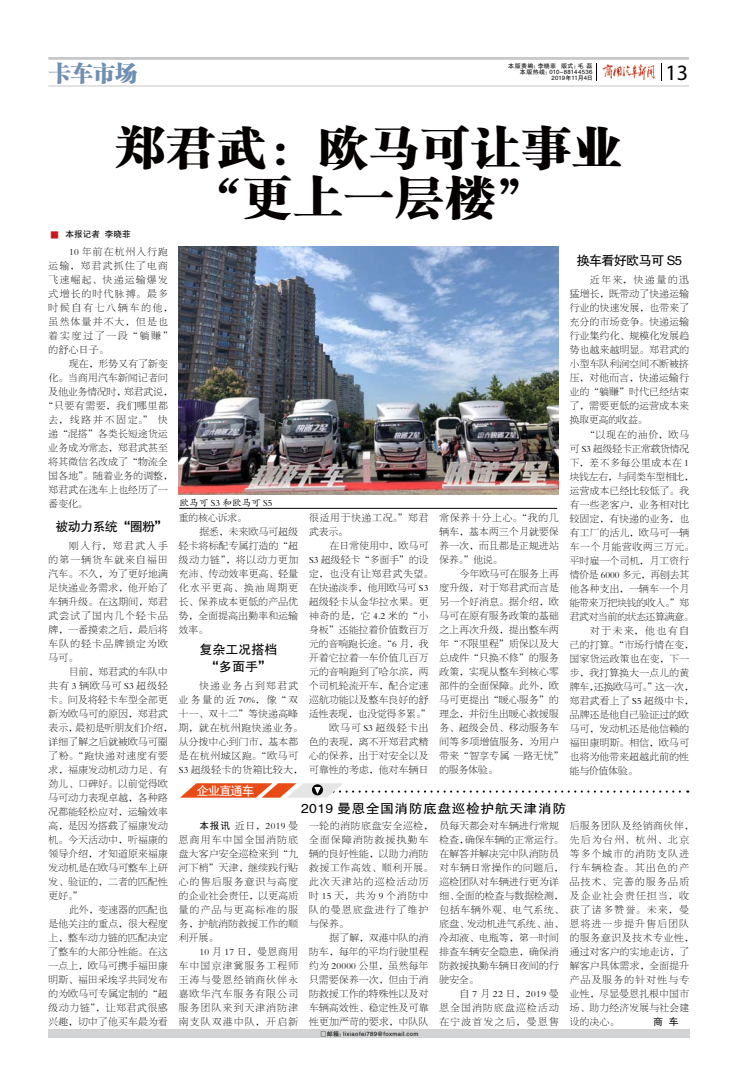
<style>
.page{position:relative;width:738px;height:1078px;background:#fff}
.page>*{position:absolute;margin:0;border:0;box-sizing:border-box;transform-origin:0 0}
.t1{font:46px/50px "FZCSJW GB1 0";letter-spacing:.03em;color:#040000;text-align:center;scale:1.07 1}
.t2{font:30px "Myriad Pro";color:#000}
.t3{font:22px "FZCSJW GB1 0";color:#6e8fb2}
.t4{font:22px "Myriad Pro";color:#000}
.t5{font:13px/16.6px "FZHTJW GB1 0";color:#000;text-align:center}
.t6{font:13px "FZHTJW GB1 0";letter-spacing:.03em;color:#000;scale:1.07 1}
.t7{font:13px "FZHTJW GB1 0";letter-spacing:-.05em;color:#000}
.t8{font:12.2px "FZHTJW GB1 0";letter-spacing:-.1em;color:#fff}
.t9{font:9.6px/14px "FZBSJW GB1 0";letter-spacing:.04em;color:#000;text-align:justify}
.t10{font:9.6px/14px "FZBSJW GB1 0";letter-spacing:.14em;color:#000}
.t11{font:9.6px/14px "FZBSJW GB1 0";letter-spacing:.1em;color:#000}
.t12{font:9.6px/14px "FZBSJW GB1 0";letter-spacing:.125em;color:#000}
.t13{font:9.6px/14px "FZBSJW GB1 0";letter-spacing:.15em;color:#000}
.t14{font:9.6px "FZBSJW GB1 0";letter-spacing:.01em;color:#000}
.t15{font:9.6px "FZBSJW GB1 0";letter-spacing:.015em;color:#000}
.t16{font:9.6px "FZBSJW GB1 0";letter-spacing:-.01em;color:#000}
.t17{font:9.6px "FZBSJW GB1 0";letter-spacing:.09em;color:#000}
.t18{font:9.6px "FZBSJW GB1 0";color:#000}
.t19{font:9.6px "FZBSJW GB1 0";letter-spacing:-.005em;color:#000}
.t20{font:9.6px "FZBSJW GB1 0";letter-spacing:.075em;color:#000}
.t21{font:9.6px "FZBSJW GB1 0";letter-spacing:.155em;color:#000}
.t22{font:9.6px "FZKTJW GB1 0";color:#040000}
.t23{font:9.6px "FZBSJW GB1 0";letter-spacing:.12em;color:#000}
.t24{font:9.6px "FZBSJW GB1 0";letter-spacing:.18em;color:#000}
.t25{font:9.6px "Sim Hei";color:#000}
.t26{font:8.6px "FZHTJW GB1 0";color:#000}
.t27{font:6px/6px "FZHTJW GB1 0";letter-spacing:.055em;color:#000;text-align:right}
.t28{font:6px "FZHTJW GB1 0";letter-spacing:-.005em;color:#000}
.s1{font-size:9px;color:#ca171d}
.s2{font-family:"Sim Hei"}
</style>
<div class="page">
<div style="left:48px;top:1029px;width:641px;height:8px;background:#d2d3d4"></div>
<hr style="left:48px;top:86px;width:640px;height:1px;background:#c7c8ca">
<svg style="left:661px;top:64px;width:1px;height:17px"></svg>
<img style="left:602px;top:64px;width:53px;height:16px">
<hr style="left:48px;top:57px;width:640px;height:3px;background:#c7c8ca">
<hr style="left:179px;top:508px;width:377px;height:1px;background:#000">
<svg style="left:181px;top:783px;width:506px;height:14px"></svg>
<img style="left:179px;top:246px;width:379px;height:248px">
<h3 class="t3" style="left:49px;top:60px;width:89px">卡车市场</h3>
<p class="t27" style="left:508px;top:63px;width:86px">本版责编：李晓菲 版式：毛 磊本版热线：010-88144536</p>
<p class="t28" style="left:551px;top:75px;width:43px">2019年11月4日</p>
<h2 class="t2" style="left:659px;top:51px;width:32px">03</h2>
<h3 class="t4" style="left:665px;top:59px;width:24px">13</h3>
<h1 class="t1" style="left:116px;top:124px;width:474px">郑君武：欧马可让事业“更上一层楼”</h1>
<p class="t13" style="left:49px;top:244px;width:125px;text-indent:20px">10 年前在杭州入行跑运输，郑君武抓住了电商飞速崛起、快递运输爆发式增长的时代脉搏。最多时候自有七八辆车的他，虽然体量并不大，但是也着实度过了一段“躺赚”的舒心日子。</p>
<p class="t9" style="left:69px;top:356px;width:100px">现在，形势又有了新变</p>
<p class="t9" style="left:49px;top:370px;width:121px">化。当商用汽车新闻记者问</p>
<p class="t14" style="left:49px;top:386px;width:125px">及他业务情况时，郑君武说，</p>
<p class="t17" style="left:44px;top:400px;width:125px">“只要有需要，我们哪里都</p>
<p class="t9" style="left:49px;top:412px;width:121px">去，线路并不固定。” 快</p>
<p class="t9" style="left:49px;top:426px;width:121px">递“混搭”各类长短途货运</p>
<p class="t9" style="left:49px;top:440px;width:121px">业务成为常态，郑君武甚至</p>
<p class="t9" style="left:49px;top:454px;width:121px">将其微信名改成了“物流全</p>
<p class="t9" style="left:49px;top:468px;width:125px">国各地”。随着业务的调整，</p>
<p class="t9" style="left:49px;top:482px;width:121px">郑君武在选车上也经历了一</p>
<p class="t9" style="left:49px;top:496px;width:40px">番变化。</p>
<h3 class="t5" style="left:55px;top:518px;width:113px">被动力系统“圈粉”</h3>
<p class="t9" style="left:49px;top:539px;width:121px;text-indent:20px">刚入行，郑君武入手的第一辆货车就来自福田汽车。不久，为了更好地满足快递业务需求，他开始了车辆升级。在这期间，郑君武尝试了国内几个轻卡品牌，一番摸索之后，最后将车队的轻卡品牌锁定为欧马可。</p>
<p class="t9" style="left:49px;top:665px;width:125px;text-align:left;text-indent:20px">目前，郑君武的车队中共有 3 辆欧马可 S3 超级轻卡。问及将轻卡车型全部更新为欧马可的原因，郑君武表示，最初是听朋友们介绍，详细了解之后就被欧马可圈了粉。“跑快递对速度有要求，福康发动机动力足、有劲儿、口碑好。以前觉得欧马可动力表现卓越，各种路况都能轻松应对，运输效率高，是因为搭载了福康发动机。今天活动中，听福康的领导介绍，才知道原来福康发动机是在欧马可整车上研发、验证的，二者的匹配性更好。”</p>
<p class="t9" style="left:49px;top:903px;width:121px;text-indent:20px">此外，变速器的匹配也是他关注的重点，很大程度上，整车动力链的匹配决定了整车的大部分性能。在这一点上，欧马可携手福田康明斯、福田采埃孚共同发布的为欧马可专属定制的“超级动力链”，让郑君武很感兴趣，切中了他买车最为看</p>
<p class="t26" style="left:50px;top:229px;width:82px"><span class="s1">■</span> 本报记者 李晓菲</p>
<h3 class="t7" style="left:576px;top:253px;width:106px">换车看好欧马可 S5</h3>
<p class="t9" style="left:569px;top:273px;width:121px;text-indent:20px">近年来，快递量的迅猛增长，既带动了快递运输行业的快速发展，也带来了充分的市场竞争。快递运输行业集约化、规模化发展趋势也越来越明显。郑君武的小型车队利润空间不断被挤压，对他而言，快递运输行业的“躺赚”时代已经结束了，需要更低的运营成本来换取更高的收益。</p>
<p class="t11" style="left:585px;top:427px;width:105px">“以现在的油价，欧马</p>
<p class="t19" style="left:569px;top:443px;width:121px">可 S3 超级轻卡正常载货情况</p>
<p class="t20" style="left:569px;top:457px;width:121px">下，差不多每公里成本在 1</p>
<p class="t16" style="left:569px;top:471px;width:125px">块钱左右，与同类车型相比，</p>
<p class="t9" style="left:569px;top:483px;width:121px">运营成本已经比较低了。我</p>
<p class="t9" style="left:569px;top:497px;width:121px">有一些老客户，业务相对比</p>
<p class="t9" style="left:569px;top:511px;width:121px">较固定，有快递的业务，也</p>
<p class="t9" style="left:569px;top:525px;width:121px">有工厂的活儿，欧马可一辆</p>
<p class="t17" style="left:569px;top:541px;width:125px">车一个月能营收两三万元。</p>
<p class="t9" style="left:569px;top:553px;width:121px">平时雇一个司机，月工资行</p>
<p class="t18" style="left:569px;top:569px;width:121px">情价是 6000 多元，再刨去其</p>
<p class="t9" style="left:569px;top:581px;width:121px">他各种支出，一辆车一个月</p>
<p class="t16" style="left:569px;top:597px;width:121px">能带来万把块钱的收入。”郑</p>
<p class="t16" style="left:569px;top:611px;width:125px">君武对当前的状态还算满意。</p>
<p class="t24" style="left:589px;top:625px;width:100px">对于未来，他也有自</p>
<p class="t9" style="left:569px;top:637px;width:125px">己的打算。“市场行情在变，</p>
<p class="t9" style="left:569px;top:651px;width:121px">国家货运政策也在变，下一</p>
<p class="t9" style="left:569px;top:665px;width:121px">步，我打算换大一点儿的黄</p>
<p class="t14" style="left:569px;top:681px;width:125px">牌车，还换欧马可。”这一次，</p>
<p class="t9" style="left:569px;top:693px;width:125px">郑君武看上了 S5 超级中卡，</p>
<p class="t9" style="left:569px;top:707px;width:121px">品牌还是他自己验证过的欧</p>
<p class="t9" style="left:569px;top:721px;width:121px">马可，发动机还是他信赖的</p>
<p class="t9" style="left:569px;top:735px;width:121px">福田康明斯。相信，欧马可</p>
<p class="t9" style="left:569px;top:749px;width:121px">也将为他带来超越此前的性</p>
<p class="t9" style="left:569px;top:763px;width:69px">能与价值体验。</p>
<p class="t22" style="left:179px;top:497px;width:94px">欧马可 S3 和欧马可 S5</p>
<p class="t11" style="left:309px;top:511px;width:121px">很适用于快递工况。”郑君武表示。</p>
<p class="t9" style="left:329px;top:539px;width:100px">在日常使用中，欧马可</p>
<p class="t15" style="left:309px;top:554px;width:121px">S3 超级轻卡“多面手”的设</p>
<p class="t11" style="left:309px;top:567px;width:125px">定，也没有让郑君武失望。</p>
<p class="t15" style="left:309px;top:582px;width:121px">在快递淡季，他用欧马可 S3</p>
<p class="t9" style="left:309px;top:595px;width:121px">超级轻卡从金华拉水果。更</p>
<p class="t9" style="left:309px;top:609px;width:121px">神奇的是，它 4.2 米的“小</p>
<p class="t9" style="left:309px;top:623px;width:121px">身板”还能拉着价值数百万</p>
<p class="t15" style="left:309px;top:638px;width:121px">元的音响跑长途。“6 月，我</p>
<p class="t9" style="left:309px;top:651px;width:121px">开着它拉着一车价值几百万</p>
<p class="t9" style="left:309px;top:665px;width:121px">元的音响跑到了哈尔滨，两</p>
<p class="t9" style="left:309px;top:679px;width:121px">个司机轮流开车，配合定速</p>
<p class="t9" style="left:309px;top:693px;width:121px">巡航功能以及整车良好的舒</p>
<p class="t14" style="left:309px;top:708px;width:123px">适性表现，也没觉得多累。”</p>
<p class="t23" style="left:329px;top:722px;width:100px">欧马可 S3 超级轻卡出</p>
<p class="t9" style="left:309px;top:735px;width:121px">色的表现，离不开郑君武精</p>
<p class="t9" style="left:309px;top:749px;width:121px">心的保养，出于对安全以及</p>
<p class="t9" style="left:309px;top:763px;width:121px">可靠性的考虑，他对车辆日</p>
<p class="t9" style="left:179px;top:511px;width:69px">重的核心诉求。</p>
<p class="t9" style="left:199px;top:525px;width:100px">据悉，未来欧马可超级</p>
<p class="t9" style="left:179px;top:539px;width:121px">轻卡将标配专属打造的“超</p>
<p class="t17" style="left:179px;top:554px;width:121px">级动力链”，将以动力更加</p>
<p class="t9" style="left:179px;top:567px;width:121px">充沛、传动效率更高、轻量</p>
<p class="t21" style="left:179px;top:582px;width:121px">化水平更高、换油周期更</p>
<p class="t9" style="left:179px;top:595px;width:121px">长、保养成本更低的产品优</p>
<p class="t9" style="left:179px;top:609px;width:121px">势，全面提高出勤率和运输</p>
<p class="t9" style="left:179px;top:623px;width:30px">效率。</p>
<h3 class="t5" style="left:199px;top:641px;width:80px">复杂工况搭档“多面手”</h3>
<p class="t11" style="left:179px;top:679px;width:125px;text-indent:20px">快递业务占到郑君武业务量的近70%，像“双十一、双十二”等快递高峰期，就在杭州跑快递业务。从分拨中心到门市，基本都是在杭州城区跑。“欧马可<br>S3 超级轻卡的货箱比较大，</p>
<p class="t9" style="left:439px;top:511px;width:121px">常保养十分上心。“我的几辆车，基本两三个月就要保养一次，而且都是正规进站保养。”他说。</p>
<p class="t9" style="left:439px;top:567px;width:125px;text-align:left;text-indent:20px">今年欧马可在服务上再度升级，对于郑君武而言是另一个好消息。据介绍，欧马可在原有服务政策的基础之上再次升级，提出整车两年“不限里程”质保以及大总成件“只换不修”的服务政策，实现从整车到核心零部件的全面保障。此外，欧马可更提出“暖心服务”的理念，并衍生出暖心救援服务、超级会员、移动服务车间等多项增值服务，为用户带来“智享专属 一路无忧”的服务体验。</p>
<p class="t8" style="left:196px;top:783px;width:59px">企业直通车</p>
<p class="t9" style="left:179px;top:819px;width:121px;text-indent:20px"><span class="s2">本报讯</span> 近日，2019 曼恩商用车中国全国消防底盘大客户安全巡检来到“九河下梢”天津，继续践行贴心的售后服务意识与高度的企业社会责任，以更高质量的产品与更高标准的服务，护航消防救援工作的顺利开展。</p>
<p class="t9" style="left:179px;top:945px;width:121px;text-indent:20px">10 月 17 日，曼恩商用车中国京津冀服务工程师王涛与曼恩经销商伙伴永嘉欧华汽车服务有限公司服务团队来到天津消防津南支队双港中队，开启新</p>
<h3 class="t6" style="left:301px;top:801px;width:249px">2019 曼恩全国消防底盘巡检护航天津消防</h3>
<p class="t9" style="left:439px;top:819px;width:125px;text-align:left">员每天都会对车辆进行常规检查，确保车辆的正常运行。在解答并解决完中队消防员对车辆日常操作的问题后，巡检团队对车辆进行更为详细、全面的检查与数据检测，包括车辆外观、电气系统、底盘、发动机进气系统、油、冷却液、电瓶等，第一时间排查车辆安全隐患，确保消防救援执勤车辆日夜间的行驶安全。</p>
<p class="t9" style="left:439px;top:987px;width:121px;text-indent:20px">自 7 月 22 日，2019 曼恩全国消防底盘巡检活动在宁波首发之后，曼恩售</p>
<p class="t10" style="left:569px;top:819px;width:125px">后服务团队及经销商伙伴，先后为台州、杭州、北京等多个城市的消防支队进行车辆检查。其出色的产品技术、完善的服务品质及企业社会责任担当，收获了诸多赞誉。未来，曼恩将进一步提升售后团队的服务意识及技术专业性，通过对客户的实地走访，了解客户具体需求，全面提升产品及服务的针对性与专业性，尽显曼恩扎根中国市场、助力经济发展与社会建设的决心。</p>
<p class="t12" style="left:309px;top:819px;width:125px">一轮的消防底盘安全巡检，全面保障消防救援执勤车辆的良好性能，以助力消防救援工作高效、顺利开展。此次天津站的巡检活动历时 15 天，共为 9 个消防中队的曼恩底盘进行了维护与保养。</p>
<p class="t9" style="left:309px;top:931px;width:121px;text-indent:20px">据了解，双港中队的消防车，每年的平均行驶里程约为 20000 公里，虽然每年只需要保养一次，但由于消防救援工作的特殊性以及对车辆高效性、稳定性及可靠性更加严苛的要求，中队队</p>
<p class="t25" style="left:652px;top:1016px;width:27px">商 车</p>
<p class="t27" style="left:320px;top:1030px;width:99px">□邮箱：lixiaofei789@foxmail.com</p>
</div>
